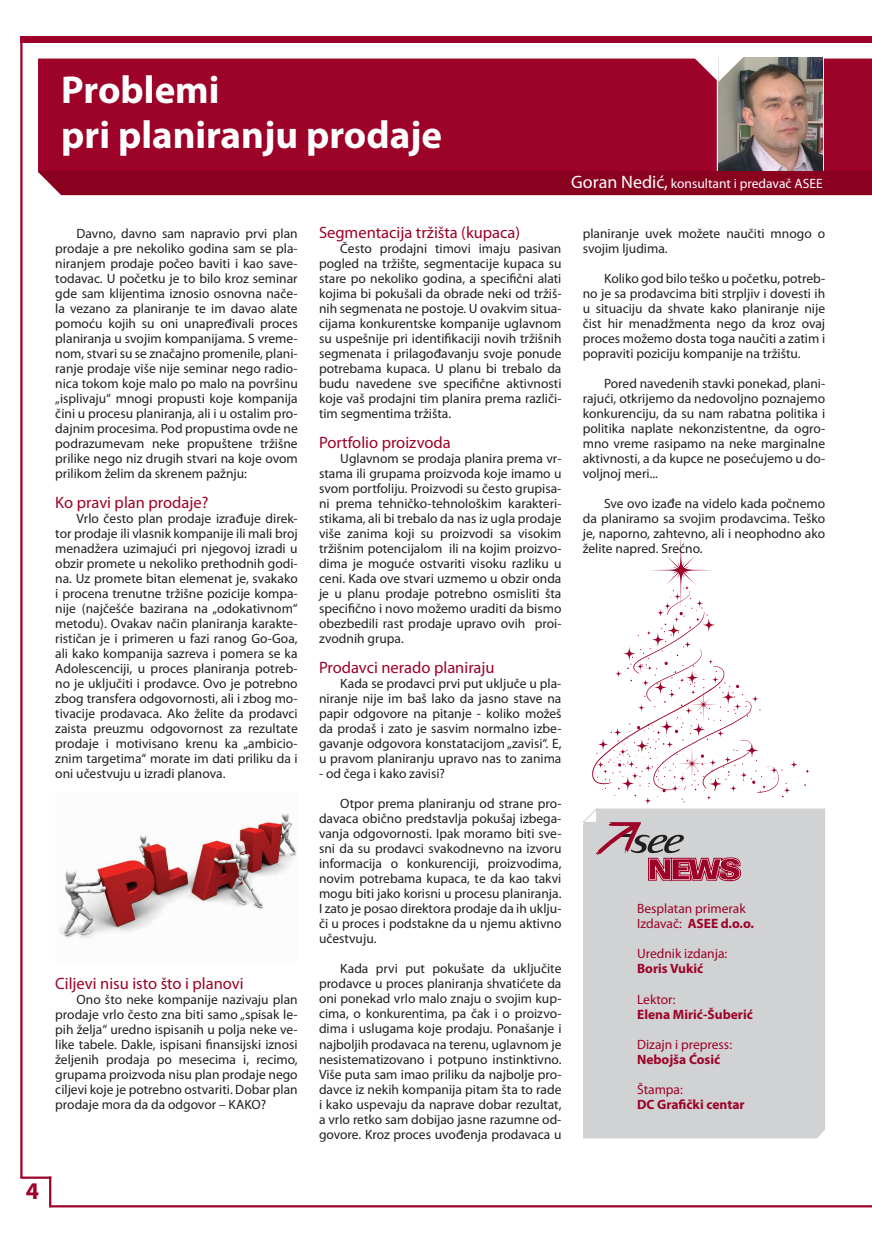
<style>
.page{position:relative;width:872px;height:1234px;background:#fff}
.page>*{position:absolute;margin:0;border:0;box-sizing:border-box;transform-origin:0 0}
.t1{font:700 39px/45px "Myriad Pro";color:#fff}
.t2{font:700 24px "Myriad Pro";color:#9d0228}
.t3{font:16.5px "Myriad Pro";color:#9d0228}
.t4{font:13.5px/15px "Myriad Pro";color:#231f20;text-align:justify}
.t5{font:13.5px/15px "Myriad Pro";color:#9d0228}
.t6{font:700 13.5px "Myriad Pro";color:#9d0228}
.t7{font:13.5px "Myriad Pro";color:#fff}
.s1{font-size:18px}
.s2{font-weight:700}
</style>
<div class="page">
<hr style="left:50px;top:1204px;width:822px;height:3px;background:#9d0228">
<hr style="left:20px;top:36px;width:3px;height:1141px;background:#9d0228">
<div style="left:20px;top:36px;width:852px;height:7px;background:#9d0228"></div>
<hr style="left:49px;top:1176px;width:2px;height:31px;background:#9d0228">
<hr style="left:20px;top:1176px;width:31px;height:2px;background:#9d0228">
<svg style="left:790px;top:760px;width:7px;height:8px"></svg>
<svg style="left:592px;top:534px;width:195px;height:268px"></svg>
<svg style="left:669px;top:557px;width:24px;height:27px"></svg>
<div style="left:583px;top:808px;width:242px;height:330px;background:#d1d2d4"></div>
<svg style="left:583px;top:808px;width:158px;height:72px;background:#c3a9b1"></svg>
<div style="left:38px;top:59px;width:834px;height:112px;background:#9d0228"></div>
<div style="left:717px;top:58px;width:107px;height:114px;border:2px solid #fff"></div>
<div style="left:38px;top:171px;width:834px;height:24px;background:#8a011f"></div>
<img style="left:718px;top:58px;width:104px;height:112px">
<svg style="left:693px;top:57px;width:50px;height:25px"></svg>
<img style="left:59px;top:813px;width:238px;height:126px">
<h2 class="t2" style="left:26px;top:1176px;width:15px">4</h2>
<h1 class="t1" style="left:61px;top:68px;width:382px">Problemi<br>pri planiranju prodaje</h1>
<p class="t7" style="left:571px;top:176px;width:253px"><span class="s1">Goran Nedić,</span> konsultant i predavač ASEE</p>
<p class="t4" style="left:55px;top:226px;width:244px;text-indent:21px">Davno, davno sam napravio prvi plan prodaje a pre nekoliko godina sam se pla&shy;niranjem prodaje počeo baviti i kao save&shy;todavac. U početku je to bilo kroz seminar gde sam klijentima iznosio osnovna nače&shy;la vezano za planiranje te im davao alate pomoću kojih su oni unapređivali proces planiranja u svojim kompanijama. S vreme&shy;nom, stvari su se značajno promenile, plani&shy;ranje prodaje više nije seminar nego radio&shy;nica tokom koje malo po malo na površinu „isplivaju“ mnogi propusti koje kompanija čini u procesu planiranja, ali i u ostalim pro&shy;dajnim procesima. Pod propustima ovde ne podrazumevam neke propuštene tržišne prilike nego niz drugih stvari na koje ovom prilikom želim da skrenem pažnju:</p>
<p class="t3" style="left:55px;top:493px;width:155px">Ko pravi plan prodaje?</p>
<p class="t4" style="left:55px;top:511px;width:244px;text-indent:21px">Vrlo često plan prodaje izrađuje direk&shy;tor prodaje ili vlasnik kompanije ili mali broj menadžera uzimajući pri njegovoj izradi u obzir promete u nekoliko prethodnih godi&shy;na. Uz promete bitan elemenat je, svakako i procena trenutne tržišne pozicije kompa&shy;nije (najčešće bazirana na „odokativnom“ metodu). Ovakav način planiranja karakte&shy;rističan je i primeren u fazi ranog Go-Goa, ali kako kompanija sazreva i pomera se ka Adolescenciji, u proces planiranja potreb&shy;no je uključiti i prodavce. Ovo je potrebno zbog transfera odgovornosti, ali i zbog mo&shy;tivacije prodavaca. Ako želite da prodavci zaista preuzmu odgovornost za rezultate prodaje i motivisano krenu ka „ambicio&shy;znim targetima“ morate im dati priliku da i oni učestvuju u izradi planova.</p>
<p class="t3" style="left:55px;top:973px;width:190px">Ciljevi nisu isto što i planovi</p>
<p class="t4" style="left:55px;top:991px;width:244px;text-indent:21px">Ono što neke kompanije nazivaju plan prodaje vrlo često zna biti samo „spisak le&shy;pih želja“ uredno ispisanih u polja neke ve&shy;like tabele. Dakle, ispisani finansijski iznosi željenih prodaja po mesecima i, recimo, grupama proizvoda nisu plan prodaje nego ciljevi koje je potrebno ostvariti. Dobar plan prodaje mora da da odgovor – KAKO?</p>
<p class="t3" style="left:319px;top:223px;width:203px">Segmentacija tržišta (kupaca)</p>
<p class="t4" style="left:319px;top:241px;width:244px;text-indent:21px">Često prodajni timovi imaju pasivan pogled na tržište, segmentacije kupaca su stare po nekoliko godina, a specifični alati kojima bi pokušali da obrade neki od tržiš&shy;nih segmenata ne postoje. U ovakvim situa&shy;cijama konkurentske kompanije uglavnom su uspešnije pri identifikaciji novih tržišnih segmenata i prilagođavanju svoje ponude potrebama kupaca. U planu bi trebalo da budu navedene sve specifične aktivnosti koje vaš prodajni tim planira prema različi&shy;tim segmentima tržišta.</p>
<p class="t3" style="left:319px;top:433px;width:133px">Portfolio proizvoda</p>
<p class="t4" style="left:319px;top:451px;width:244px;text-indent:21px">Uglavnom se prodaja planira prema vr&shy;stama ili grupama proizvoda koje imamo u svom portfoliju. Proizvodi su često grupisa&shy;ni prema tehničko-tehnološkim karakteri&shy;stikama, ali bi trebalo da nas iz ugla prodaje više zanima koji su proizvodi sa visokim tržišnim potencijalom ili na kojim proizvo&shy;dima je moguće ostvariti visoku razliku u ceni. Kada ove stvari uzmemo u obzir onda je u planu prodaje potrebno osmisliti šta specifično i novo možemo uraditi da bismo obezbedili rast prodaje upravo ovih proi&shy;zvodnih grupa.</p>
<p class="t3" style="left:319px;top:658px;width:177px">Prodavci nerado planiraju</p>
<p class="t4" style="left:319px;top:676px;width:244px;text-indent:21px">Kada se prodavci prvi put uključe u pla&shy;niranje nije im baš lako da jasno stave na papir odgovore na pitanje - koliko možeš da prodaš i zato je sasvim normalno izbe&shy;gavanje odgovora konstatacijom „zavisi“. E, u pravom planiranju upravo nas to zanima</p>
<p class="t4" style="left:319px;top:766px;width:128px">- od čega i kako zavisi?</p>
<p class="t4" style="left:319px;top:796px;width:244px;text-indent:21px">Otpor prema planiranju od strane pro&shy;davaca obično predstavlja pokušaj izbega&shy;vanja odgovornosti. Ipak moramo biti sve&shy;sni da su prodavci svakodnevno na izvoru informacija o konkurenciji, proizvodima, novim potrebama kupaca, te da kao takvi mogu biti jako korisni u procesu planiranja.<br>I zato je posao direktora prodaje da ih uklju&shy;či u proces i podstakne da u njemu aktivno učestvuju.</p>
<p class="t4" style="left:319px;top:961px;width:244px;text-indent:21px">Kada prvi put pokušate da uključite prodavce u proces planiranja shvatićete da oni ponekad vrlo malo znaju o svojim kup&shy;cima, o konkurentima, pa čak i o proizvo&shy;dima i uslugama koje prodaju. Ponašanje i najboljih prodavaca na terenu, uglavnom je nesistematizovano i potpuno instinktivno.<br>Više puta sam imao priliku da najbolje pro&shy;davce iz nekih kompanija pitam šta to rade i kako uspevaju da naprave dobar rezultat, a vrlo retko sam dobijao jasne razumne od&shy;govore. Kroz proces uvođenja prodavaca u</p>
<p class="t4" style="left:583px;top:226px;width:244px">planiranje uvek možete naučiti mnogo o svojim ljudima.</p>
<p class="t4" style="left:583px;top:271px;width:244px;text-indent:21px">Koliko god bilo teško u početku, potreb&shy;no je sa prodavcima biti strpljiv i dovesti ih u situaciju da shvate kako planiranje nije čist hir menadžmenta nego da kroz ovaj proces možemo dosta toga naučiti a zatim i popraviti poziciju kompanije na tržištu.</p>
<p class="t4" style="left:583px;top:376px;width:244px;text-indent:21px">Pored navedenih stavki ponekad, plani&shy;rajući, otkrijemo da nedovoljno poznajemo konkurenciju, da su nam rabatna politika i politika naplate nekonzistentne, da ogro&shy;mno vreme rasipamo na neke marginalne aktivnosti, a da kupce ne posećujemo u do&shy;voljnoj meri...</p>
<p class="t4" style="left:583px;top:496px;width:244px;text-indent:21px">Sve ovo izađe na videlo kada počnemo da planiramo sa svojim prodavcima. Teško je, naporno, zahtevno, ali i neophodno ako želite napred. Srećno.</p>
<p class="t5" style="left:637px;top:901px;width:118px">Besplatan primerak<br>Izdavač: <span class="s2">ASEE d.o.o.</span></p>
<p class="t5" style="left:637px;top:946px;width:92px">Urednik izdanja:</p>
<p class="t6" style="left:637px;top:961px;width:68px">Boris Vukić</p>
<p class="t5" style="left:637px;top:991px;width:40px">Lektor:</p>
<p class="t6" style="left:637px;top:1006px;width:117px">Elena Mirić-Šuberić</p>
<p class="t5" style="left:637px;top:1036px;width:97px">Dizajn i prepress:</p>
<p class="t6" style="left:637px;top:1051px;width:85px">Nebojša Ćosić</p>
<p class="t5" style="left:637px;top:1081px;width:47px">Štampa:</p>
<p class="t6" style="left:637px;top:1096px;width:109px">DC Grafički centar</p>
</div>
